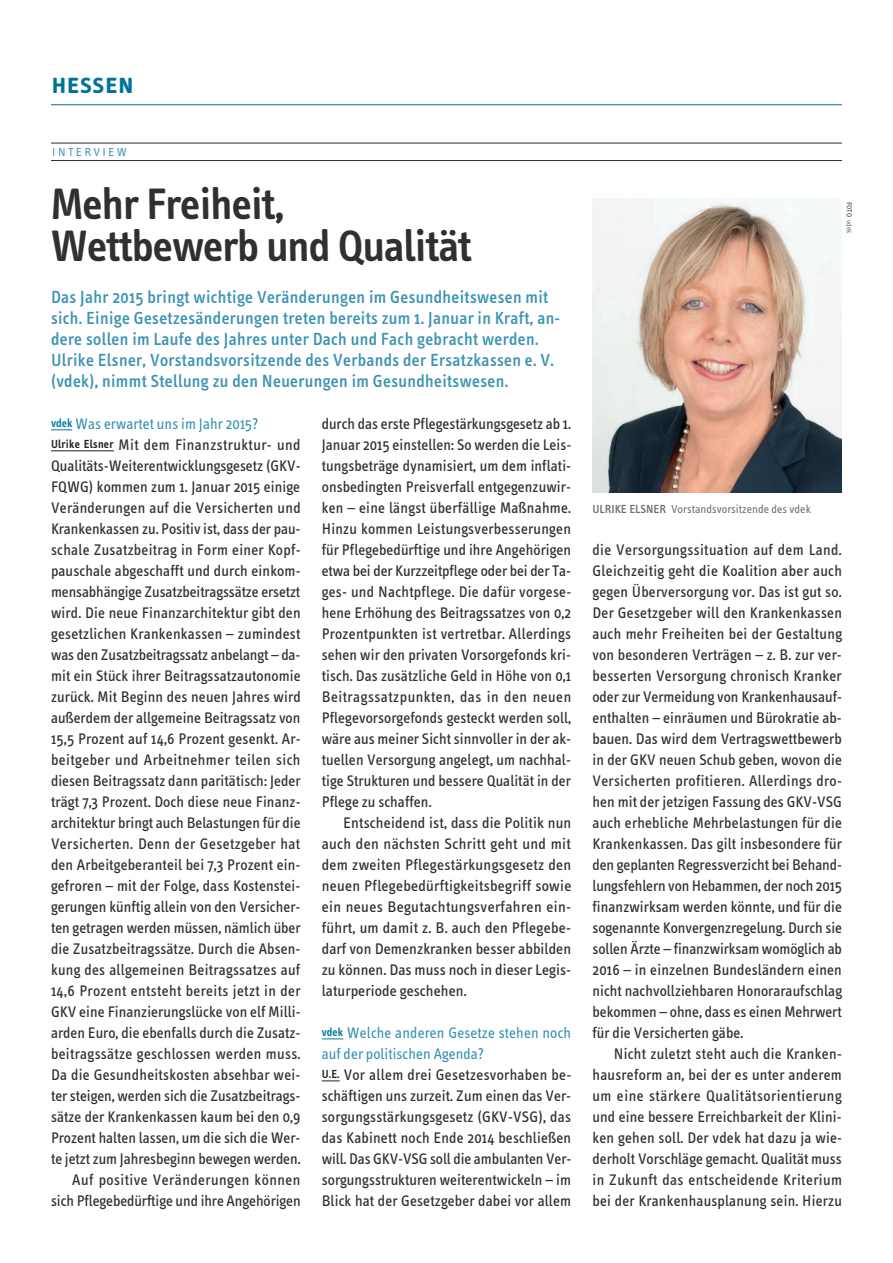
<style>
.page{position:relative;width:893px;height:1263px;background:#fff}
.page>*{position:absolute;margin:0;border:0;box-sizing:border-box;transform-origin:0 0}
.t1{font:600 45px/42px "Info Text";letter-spacing:-.015em;color:#312f30}
.t2{font:30px "Info Text Semi Bold Caps";color:#007297}
.t3{font:500 18px/21px "Info Text";letter-spacing:.02em;color:#3c93b3}
.t4{font:15.75px/21px "Info Text";letter-spacing:.005em;color:#312f30;text-align:justify}
.t5{font:15.75px "Info Text";letter-spacing:.03em;color:#312f30}
.t6{font:15.75px "Info Text";letter-spacing:.025em;color:#312f30}
.t7{font:15.75px "Info Text";letter-spacing:.005em;color:#308eaf}
.t8{font:12px "Info Text";color:#6c6d70}
.t9{font:12px "Info Text";color:#3c93b3}
.t10{font:600 7.5px "Info Text";color:#6c6d70}
.s1{font-weight:600;font-size:12px;color:#007a9f}
.s2{font-weight:600;font-size:12px;color:#231f20}
.s3{color:#308eaf}
.s4{font-weight:400}
.s5{font-weight:500}
</style>
<div class="page">
<hr style="left:51px;top:104px;width:791px;height:1px;background:#007297">
<hr style="left:51px;top:143px;width:791px;height:1px;background:#312f30">
<hr style="left:51px;top:160px;width:791px;height:1px;background:#312f30">
<svg style="left:51px;top:429px;width:21px;height:1px"></svg>
<hr style="left:51px;top:450px;width:63px;height:1px;background:#231f20">
<svg style="left:322px;top:1038px;width:21px;height:1px"></svg>
<svg style="left:322px;top:1080px;width:18px;height:1px"></svg>
<img style="left:592px;top:198px;width:250px;height:294px">
<h2 class="t2" style="left:51px;top:66px;width:85px">hessen</h2>
<p class="t9" style="left:52px;top:145px;width:32px">Intervie</p>
<p class="t9" style="left:117px;top:145px;width:12px">w</p>
<h1 class="t1" style="left:51px;top:183px;width:422px">Mehr Freiheit,<br>Wettbewerb und Qualität</h1>
<p class="t3" style="left:51px;top:287px;width:511px">Das Jahr 2015 bringt wichtige Veränderungen im Gesundheitswesen mit sich. Einige Gesetzesänderungen treten bereits zum 1. Januar in Kraft, an&shy;dere sollen im Laufe des Jahres unter Dach und Fach gebracht werden.<br>Ulrike Elsner, Vorstandsvorsitzende des Verbands der Ersatzkassen e. V. (vdek), nimmt Stellung zu den Neuerungen im Gesundheitswesen.</p>
<p class="t7" style="left:51px;top:415px;width:209px"><span class="s1">vdek</span> Was erwartet uns im Jahr 2015?</p>
<p class="t5" style="left:51px;top:436px;width:251px"><span class="s2">Ulrike Elsner</span> Mit dem Finanzstruktur- und</p>
<p class="t4" style="left:51px;top:455px;width:251px">Qualitäts-Weiterentwicklungsgesetz (GKV-</p>
<p class="t4" style="left:51px;top:476px;width:251px">FQWG) kommen zum 1. Januar 2015 einige</p>
<p class="t4" style="left:51px;top:497px;width:251px">Veränderungen auf die Versicherten und</p>
<p class="t4" style="left:51px;top:518px;width:251px">Krankenkassen zu. Positiv ist, dass der pau-</p>
<p class="t4" style="left:51px;top:539px;width:251px">schale Zusatzbeitrag in Form einer Kopf-</p>
<p class="t4" style="left:51px;top:560px;width:251px">pauschale abgeschafft und durch einkom-</p>
<p class="t4" style="left:51px;top:581px;width:251px">mensabhängige Zusatzbeitragssätze ersetzt</p>
<p class="t4" style="left:51px;top:602px;width:251px">wird. Die neue Finanzarchitektur gibt den</p>
<p class="t4" style="left:51px;top:623px;width:251px">gesetzlichen Krankenkassen – zumindest</p>
<p class="t4" style="left:51px;top:644px;width:251px">was den Zusatzbeitragssatz anbelangt – da-</p>
<p class="t4" style="left:51px;top:665px;width:251px">mit ein Stück ihrer Beitragssatzautonomie</p>
<p class="t4" style="left:51px;top:686px;width:251px">zurück. Mit Beginn des neuen Jahres wird</p>
<p class="t4" style="left:51px;top:707px;width:251px">außerdem der allgemeine Beitragssatz von</p>
<p class="t4" style="left:51px;top:728px;width:251px">15,5 Prozent auf 14,6 Prozent gesenkt. Ar-</p>
<p class="t5" style="left:51px;top:751px;width:251px">beitgeber und Arbeitnehmer teilen sich</p>
<p class="t4" style="left:51px;top:770px;width:251px">diesen Beitragssatz dann paritätisch: Jeder</p>
<p class="t4" style="left:51px;top:791px;width:251px">trägt 7,3 Prozent. Doch diese neue Finanz-</p>
<p class="t4" style="left:51px;top:812px;width:251px">architektur bringt auch Belastungen für die</p>
<p class="t6" style="left:51px;top:835px;width:251px">Versicherten. Denn der Gesetzgeber hat</p>
<p class="t4" style="left:51px;top:854px;width:251px">den Arbeitgeberanteil bei 7,3 Prozent ein-</p>
<p class="t4" style="left:51px;top:875px;width:251px">gefroren – mit der Folge, dass Kostenstei-</p>
<p class="t4" style="left:51px;top:896px;width:251px">gerungen künftig allein von den Versicher-</p>
<p class="t4" style="left:51px;top:917px;width:251px">ten getragen werden müssen, nämlich über</p>
<p class="t4" style="left:51px;top:938px;width:251px">die Zusatzbeitragssätze. Durch die Absen-</p>
<p class="t4" style="left:51px;top:959px;width:251px">kung des allgemeinen Beitragssatzes auf</p>
<p class="t4" style="left:51px;top:980px;width:251px">14,6 Prozent entsteht bereits jetzt in der</p>
<p class="t4" style="left:51px;top:1001px;width:251px">GKV eine Finanzierungslücke von elf Milli-</p>
<p class="t4" style="left:51px;top:1022px;width:251px">arden Euro, die ebenfalls durch die Zusatz-</p>
<p class="t4" style="left:51px;top:1043px;width:251px">beitragssätze geschlossen werden muss.</p>
<p class="t4" style="left:51px;top:1064px;width:251px">Da die Gesundheitskosten absehbar wei-</p>
<p class="t4" style="left:51px;top:1085px;width:251px">ter steigen, werden sich die Zusatzbeitrags-</p>
<p class="t4" style="left:51px;top:1106px;width:251px">sätze der Krankenkassen kaum bei den 0,9</p>
<p class="t4" style="left:51px;top:1127px;width:251px">Prozent halten lassen, um die sich die Wer-</p>
<p class="t4" style="left:51px;top:1148px;width:251px">te jetzt zum Jahresbeginn bewegen werden.</p>
<p class="t5" style="left:72px;top:1171px;width:230px">Auf positive Veränderungen können</p>
<p class="t4" style="left:51px;top:1190px;width:251px">sich Pflegebedürftige und ihre Angehörigen</p>
<p class="t4" style="left:322px;top:413px;width:251px">durch das erste Pflegestärkungsgesetz ab 1.<br>Januar 2015 einstellen: So werden die Leis&shy;tungsbeträge dynamisiert, um dem inflati&shy;onsbedingten Preisverfall entgegenzuwir&shy;ken – eine längst überfällige Maßnahme.<br>Hinzu kommen Leistungsverbesserungen für Pflegebedürftige und ihre Angehörigen etwa bei der Kurzzeitpflege oder bei der Ta&shy;ges- und Nachtpflege. Die dafür vorgese&shy;hene Erhöhung des Beitragssatzes von 0,2<br>Prozentpunkten ist vertretbar. Allerdings sehen wir den privaten Vorsorgefonds kri&shy;tisch. Das zusätzliche Geld in Höhe von 0,1<br>Beitragssatzpunkten, das in den neuen Pflegevorsorgefonds gesteckt werden soll, wäre aus meiner Sicht sinnvoller in der ak&shy;tuellen Versorgung angelegt, um nachhal&shy;tige Strukturen und bessere Qualität in der Pflege zu schaffen.</p>
<p class="t4" style="left:322px;top:812px;width:251px;text-indent:21px">Entscheidend ist, dass die Politik nun auch den nächsten Schritt geht und mit dem zweiten Pflegestärkungsgesetz den neuen Pflegebedürftigkeitsbegriff sowie ein neues Begutachtungsverfahren ein&shy;führt, um damit z. B. auch den Pflegebe&shy;darf von Demenzkranken besser abbilden zu können. Das muss noch in dieser Legis&shy;laturperiode geschehen.</p>
<p class="t4" style="left:322px;top:1022px;width:251px;text-align:left"><span class="s1">vdek</span> <span class="s3">Welche anderen Gesetze stehen noch auf der politischen Agenda?<br></span><span class="s2">U.E.</span> Vor allem drei Gesetzesvorhaben be&shy;schäftigen uns zurzeit. Zum einen das Ver&shy;sorgungsstärkungsgesetz (GKV-VSG), das das Kabinett noch Ende 2014 beschließen will. Das GKV-VSG soll die ambulanten Ver&shy;sorgungsstrukturen weiterentwickeln – im Blick hat der Gesetzgeber dabei vor allem</p>
<p class="t10" style="left:854px;top:202px;width:33px;rotate:90deg">FOTO <span class="s4">vdek</span></p>
<p class="t8" style="left:592px;top:502px;width:220px"><span class="s5">Ulrike Elsner</span> Vorstandsvorsitzende des vdek</p>
<p class="t4" style="left:592px;top:539px;width:251px">die Versorgungssituation auf dem Land.<br>Gleichzeitig geht die Koalition aber auch gegen Überversorgung vor. Das ist gut so.<br>Der Gesetzgeber will den Krankenkassen auch mehr Freiheiten bei der Gestaltung von besonderen Verträgen – z. B. zur ver&shy;besserten Versorgung chronisch Kranker oder zur Vermeidung von Krankenhausauf&shy;enthalten – einräumen und Bürokratie ab&shy;bauen. Das wird dem Vertragswettbewerb in der GKV neuen Schub geben, wovon die Versicherten profitieren. Allerdings dro&shy;hen mit der jetzigen Fassung des GKV-VSG auch erhebliche Mehrbelastungen für die Krankenkassen. Das gilt insbesondere für den geplanten Regressverzicht bei Behand&shy;lungsfehlern von Hebammen, der noch 2015 finanzwirksam werden könnte, und für die sogenannte Konvergenzregelung. Durch sie sollen Ärzte – finanzwirksam womöglich ab 2016 – in einzelnen Bundesländern einen nicht nachvollziehbaren Honoraraufschlag bekommen – ohne, dass es einen Mehrwert für die Versicherten gäbe.</p>
<p class="t4" style="left:592px;top:1043px;width:251px;text-indent:21px">Nicht zuletzt steht auch die Kranken&shy;hausreform an, bei der es unter anderem um eine stärkere Qualitätsorientierung und eine bessere Erreichbarkeit der Klini&shy;ken gehen soll. Der vdek hat dazu ja wie&shy;derholt Vorschläge gemacht. Qualität muss in Zukunft das entscheidende Kriterium bei der Krankenhausplanung sein. Hierzu</p>
</div>
